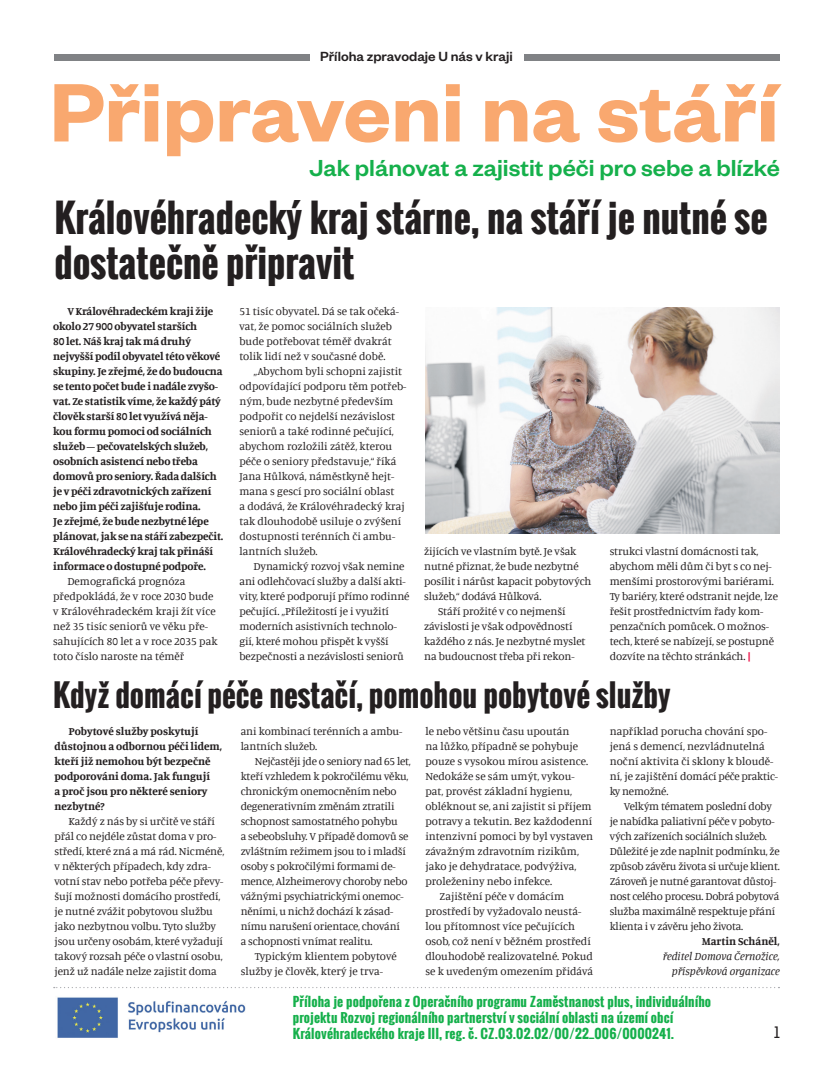
<style>
.page{position:relative;width:833px;height:1081px;background:#fff}
.page>*{position:absolute;margin:0;border:0;box-sizing:border-box;transform-origin:0 0}
.t1{font:600 91px "Founders Grotesk";color:#f9a86f}
.t2{font:700 37.5px/45px "Oswald";color:#231f20}
.t3{font:700 30px "Oswald";color:#231f20}
.t4{font:500 25.5px "Founders Grotesk";color:#15b04b}
.t5{font:15px "Kelson Sans";color:#231f20}
.t6{font:500 14.5px "Founders Grotesk";color:#231f20}
.t7{font:700 12.5px/16.2px "Oswald";letter-spacing:.01em;color:#15b04b;scale:1.05 1}
.t8{font:11.25px/15px "Manuale";letter-spacing:-.01em;color:#231f20}
.t9{font:700 11.25px/15px "Manuale";letter-spacing:-.01em;color:#231f20}
.t10{font:italic 11.25px/15px "Manuale";color:#231f20;text-align:right}
.s1{font-weight:700;color:#ed164b}
</style>
<div class="page">
<svg style="left:54px;top:987px;width:725px;height:1px"></svg>
<img style="left:57px;top:997px;width:189px;height:41px">
<img style="left:425px;top:308px;width:354px;height:225px">
<div style="left:54px;top:54px;width:255px;height:6px;background:#808285"></div>
<div style="left:524px;top:54px;width:256px;height:6px;background:#808285"></div>
<p class="t6" style="left:320px;top:47px;width:194px">Příloha zpravodaje U nás v kraji</p>
<h1 class="t1" style="left:50px;top:55px;width:730px">Připraveni na stáří</h1>
<h3 class="t4" style="left:309px;top:152px;width:472px">Jak plánovat a zajistit péči pro sebe a blízké</h3>
<h2 class="t2" style="left:54px;top:195px;width:714px">Královéhradecký kraj stárne, na stáří je nutné se dostatečně připravit</h2>
<p class="t8" style="left:239px;top:303px;width:161px">51 tisíc obyvatel. Dá se tak očeká&shy;vat, že pomoc sociálních služeb bude potřebovat téměř dvakrát tolik lidí než v současné době.</p>
<p class="t8" style="left:239px;top:363px;width:168px;text-indent:14px">„Abychom byli schopni zajistit odpovídající podporu těm potřeb&shy;ným, bude nezbytné především podpořit co nejdelší nezávislost seniorů a také rodinné pečující, abychom rozložili zátěž, kterou péče o seniory představuje,“ říká<br>Jana Hůlková, náměstkyně hejt&shy;mana s gescí pro sociální oblast<br>a dodává, že Královéhradecký kraj tak dlouhodobě usiluje o zvýšení dostupnosti terénních či ambu&shy;lantních služeb.</p>
<p class="t8" style="left:239px;top:558px;width:172px;text-indent:14px">Dynamický rozvoj však nemine ani odlehčovací služby a další akti&shy;vity, které podporují přímo rodinné pečující. „Příležitostí je i využití moderních asistivních technolo&shy;gií, které mohou přispět k vyšší bezpečnosti a nezávislosti seniorů</p>
<p class="t9" style="left:53px;top:303px;width:172px;text-indent:14px">V Královéhradeckém kraji žije okolo 27 900 obyvatel starších<br>80 let. Náš kraj tak má druhý nejvyšší podíl obyvatel této věkové skupiny. Je zřejmé, že do budoucna se tento počet bude i nadále zvyšo&shy;vat. Ze statistik víme, že každý pátý člověk starší 80 let využívá něja&shy;kou formu pomoci od sociálních služeb – pečovatelských služeb, osobních asistencí nebo třeba domovů pro seniory. Řada dalších je v péči zdravotnických zařízení nebo jim péči zajišťuje rodina.<br>Je zřejmé, že bude nezbytné lépe plánovat, jak se na stáří zabezpečit.<br>Královéhradecký kraj tak přináší informace o dostupné podpoře.</p>
<p class="t8" style="left:53px;top:573px;width:166px;text-indent:14px">Demografická prognóza předpokládá, že v roce 2030 bude v Královéhradeckém kraji žít více než 35 tisíc seniorů ve věku pře&shy;sahujících 80 let a v roce 2035 pak toto číslo naroste na téměř</p>
<p class="t8" style="left:424px;top:543px;width:154px">žijících ve vlastním bytě. Je však</p>
<p class="t8" style="left:424px;top:558px;width:156px">nutné přiznat, že bude nezbytné</p>
<p class="t8" style="left:424px;top:573px;width:169px">posílit i nárůst kapacit pobytových</p>
<p class="t8" style="left:424px;top:588px;width:119px">služeb,“ dodává Hůlková.</p>
<p class="t8" style="left:438px;top:603px;width:129px">Stáří prožité v co nejmenší</p>
<p class="t8" style="left:424px;top:618px;width:150px">závislosti je však odpovědností</p>
<p class="t8" style="left:424px;top:633px;width:163px">každého z nás. Je nezbytné myslet</p>
<p class="t8" style="left:424px;top:648px;width:152px">na budoucnost třeba při rekon-</p>
<h3 class="t3" style="left:53px;top:673px;width:619px">Když domácí péče nestačí, pomohou pobytové služby</h3>
<p class="t8" style="left:609px;top:543px;width:170px">strukci vlastní domácnosti tak, abychom měli dům či byt s co nej&shy;menšími prostorovými bariérami.<br>Ty bariéry, které odstranit nejde, lze řešit prostřednictvím řady kom&shy;penzačních pomůcek. O možnos&shy;tech, které se nabízejí, se postupně dozvíte na těchto stránkách. <span class="s1">|</span></p>
<p class="t9" style="left:54px;top:723px;width:169px;text-indent:14px">Pobytové služby poskytují důstojnou a odbornou péči lidem, kteří již nemohou být bezpečně podporováni doma. Jak fungují<br>a proč jsou pro některé seniory nezbytné?</p>
<p class="t8" style="left:54px;top:813px;width:171px;text-indent:14px">Každý z nás by si určitě ve stáří přál co nejdéle zůstat doma v pro&shy;středí, které zná a má rád. Nicméně, v některých případech, kdy zdra&shy;votní stav nebo potřeba péče převy&shy;šují možnosti domácího prostředí, je nutné zvážit pobytovou službu jako nezbytnou volbu. Tyto služby jsou určeny osobám, které vyžadují takový rozsah péče o vlastní osobu, jenž už nadále nelze zajistit doma</p>
<p class="t8" style="left:241px;top:723px;width:163px">ani kombinací terénních a ambu&shy;lantních služeb.</p>
<p class="t8" style="left:241px;top:753px;width:172px;text-indent:14px">Nejčastěji jde o seniory nad 65 let, kteří vzhledem k pokročilému věku, chronickým onemocněním nebo degenerativním změnám ztratili schopnost samostatného pohybu<br>a sebeobsluhy. V případě domovů se zvláštním režimem jsou to i mladší osoby s pokročilými formami de&shy;mence, Alzheimerovy choroby nebo vážnými psychiatrickými onemoc&shy;něními, u nichž dochází k zásad&shy;nímu narušení orientace, chování<br>a schopnosti vnímat realitu.</p>
<p class="t8" style="left:241px;top:948px;width:158px;text-indent:14px">Typickým klientem pobytové služby je člověk, který je trva-</p>
<p class="t8" style="left:425px;top:723px;width:146px">le nebo většinu času upoután</p>
<p class="t8" style="left:425px;top:738px;width:154px">na lůžko, případně se pohybuje</p>
<p class="t8" style="left:425px;top:753px;width:164px">pouze s vysokou mírou asistence.</p>
<p class="t8" style="left:425px;top:768px;width:151px">Nedokáže se sám umýt, vykou-</p>
<p class="t8" style="left:425px;top:783px;width:148px">pat, provést základní hygienu,</p>
<p class="t8" style="left:425px;top:798px;width:168px">obléknout se, ani zajistit si příjem</p>
<p class="t8" style="left:425px;top:813px;width:168px">potravy a tekutin. Bez každodenní</p>
<p class="t8" style="left:425px;top:828px;width:169px">intenzivní pomoci by byl vystaven</p>
<p class="t8" style="left:425px;top:843px;width:155px">závažným zdravotním rizikům,</p>
<p class="t8" style="left:425px;top:858px;width:152px">jako je dehydratace, podvýživa,</p>
<p class="t8" style="left:425px;top:873px;width:128px">proleženiny nebo infekce.</p>
<p class="t8" style="left:439px;top:888px;width:126px">Zajištění péče v domácím</p>
<p class="t8" style="left:425px;top:903px;width:157px">prostředí by vyžadovalo neustá-</p>
<p class="t8" style="left:425px;top:918px;width:151px">lou přítomnost více pečujících</p>
<p class="t8" style="left:425px;top:933px;width:167px">osob, což není v běžném prostředí</p>
<p class="t8" style="left:425px;top:948px;width:169px">dlouhodobě realizovatelné. Pokud</p>
<p class="t8" style="left:425px;top:963px;width:169px">se k uvedeným omezením přidává</p>
<p class="t8" style="left:609px;top:723px;width:170px">například porucha chování spo&shy;jená s demencí, nezvládnutelná noční aktivita či sklony k bloudě&shy;ní, je zajištění domácí péče praktic&shy;ky nemožné.</p>
<p class="t8" style="left:609px;top:798px;width:172px;text-indent:14px">Velkým tématem poslední doby je nabídka paliativní péče v pobyto&shy;vých zařízeních sociálních služeb.<br>Důležité je zde naplnit podmínku, že způsob závěru života si určuje klient.<br>Zároveň je nutné garantovat důstoj&shy;nost celého procesu. Dobrá pobytová služba maximálně respektuje přání klienta i v závěru jeho života.</p>
<p class="t9" style="left:701px;top:933px;width:80px">Martin Scháněl,</p>
<p class="t10" style="left:663px;top:948px;width:118px">ředitel Domova Černožice, příspěvková organizace</p>
<p class="t7" style="left:293px;top:993px;width:400px">Příloha je podpořena z Operačního programu Zaměstnanost plus, individuálního projektu Rozvoj regionálního partnerství v sociální oblasti na území obcí<br>Královéhradeckého kraje III, reg. č. CZ.03.02.02/00/22_006/0000241.</p>
<h3 class="t5" style="left:774px;top:1023px;width:7px">1</h3>
</div>
